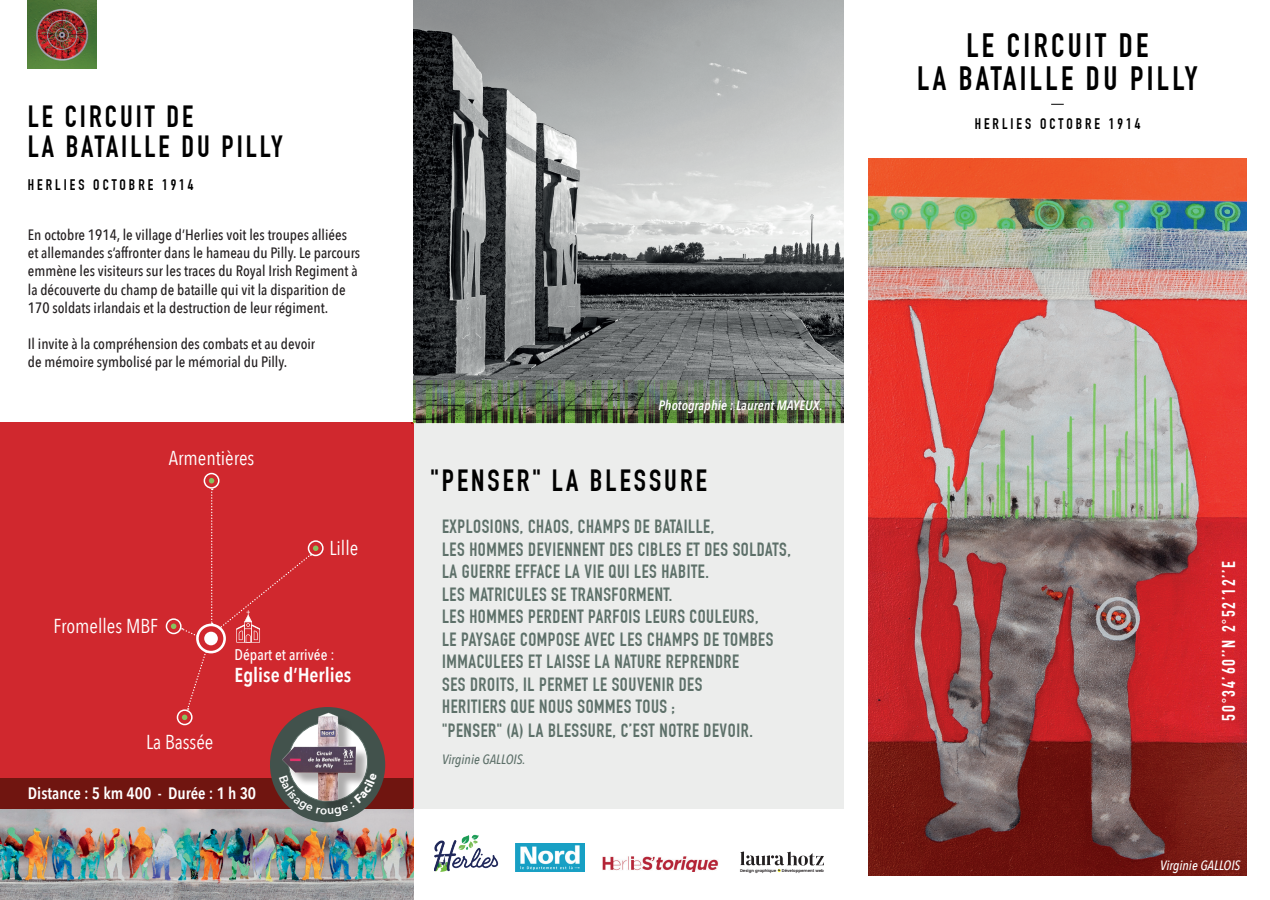
<style>
.page{position:relative;width:1270px;height:900px;background:#fff}
.page>*{position:absolute;margin:0;border:0;box-sizing:border-box;transform-origin:0 0}
.t1{font:700 33px/33px "DIN Condensed";letter-spacing:.1em;color:#000;text-align:center}
.t2{font:700 30px "DIN Condensed";letter-spacing:.1em;color:#000}
.t3{font:20.1px "Avenir Next Condensed";color:#fff}
.t4{font:600 20.1px "Avenir Next Condensed";color:#fff}
.t5{font:700 18.75px/22.6px "DIN Condensed";letter-spacing:.03em;color:#5d7069}
.t6{font:700 18.15px "DIN Condensed";letter-spacing:.1em;color:#fff}
.t7{font:600 16.5px "Avenir Next Condensed";color:#fff}
.t8{font:500 15.45px "Avenir Next Condensed";color:#fff}
.t9{font:500 15px/18px "Avenir Next Condensed";color:#231f20}
.t10{font:700 15px "DIN Condensed";letter-spacing:.2em;color:#000}
.t11{font:italic 600 13.5px "Avenir Next Condensed";color:#fff}
.t12{font:italic 500 13.5px "Avenir Next Condensed";color:#5d7069}
.t13{font:italic 500 13.5px "Avenir Next Condensed";color:#fff}
.t14{font:600 4.05px "Poppins";color:#231f20}
.s1{font-weight:800;font-size:2.7px}
</style>
<div class="page">
<div style="left:413px;top:422px;width:430px;height:386px;background:#ecedec"></div>
<div style="left:0;top:422px;width:414px;height:386px;background:#d0282e"></div>
<img style="left:868px;top:159px;width:378px;height:716px">
<img style="left:414px;top:0;width:429px;height:380px">
<img style="left:434px;top:834px;width:64px;height:37px">
<img style="left:515px;top:843px;width:70px;height:27px">
<img style="left:602px;top:856px;width:116px;height:15px">
<img style="left:28px;top:0;width:68px;height:68px">
<img style="left:411px;top:380px;width:212px;height:43px">
<img style="left:623px;top:380px;width:220px;height:43px">
<img style="left:0;top:808px;width:414px;height:91px">
<svg style="left:1051px;top:104px;width:12px;height:1px"></svg>
<div style="left:204px;top:472px;width:15px;height:16px;border:2px solid #fff;border-radius:50%"></div>
<div style="left:166px;top:618px;width:15px;height:16px;border:2px solid #fff;border-radius:50%"></div>
<div style="left:177px;top:709px;width:15px;height:16px;border:2px solid #fff;border-radius:50%"></div>
<div style="left:196px;top:623px;width:30px;height:30px;border:3px solid #fff;border-radius:50%"></div>
<svg style="left:171px;top:623px;width:27px;height:13px"></svg>
<svg style="left:182px;top:651px;width:25px;height:69px"></svg>
<div style="left:204px;top:631px;width:14px;height:14px;background:#fff;border-radius:50%"></div>
<div style="left:0;top:777px;width:413px;height:31px;background:#701510"></div>
<div style="left:270px;top:707px;width:115px;height:115px;background:#42524c;border-radius:50%"></div>
<img style="left:274px;top:707px;width:94px;height:88px">
<div style="left:308px;top:540px;width:15px;height:16px;border:2px solid #fff;border-radius:50%"></div>
<svg style="left:740px;top:851px;width:84px;height:21px"></svg>
<svg style="left:209px;top:478px;width:109px;height:164px"></svg>
<svg style="left:279px;top:773px;width:98px;height:43px"></svg>
<h2 class="t2" style="left:28px;top:99px;width:167px">LE CIRCUIT DE</h2>
<h2 class="t2" style="left:28px;top:129px;width:256px">LA BATAILLE DU PILLY</h2>
<p class="t10" style="left:28px;top:176px;width:167px">HERLIES OCTOBRE 1914</p>
<p class="t9" style="left:28px;top:226px;width:334px">En octobre 1914, le village d’Herlies voit les troupes alliées et allemandes s’affronter dans le hameau du Pilly. Le parcours emmène les visiteurs sur les traces du Royal Irish Regiment à la découverte du champ de bataille qui vit la disparition de 170 soldats irlandais et la destruction de leur régiment.</p>
<p class="t9" style="left:28px;top:334px;width:289px">Il invite à la compréhension des combats et au devoir de mémoire symbolisé par le mémorial du Pilly.</p>
<p class="t3" style="left:169px;top:441px;width:87px">Armentières</p>
<p class="t3" style="left:54px;top:608px;width:106px">Fromelles MBF</p>
<p class="t3" style="left:329px;top:531px;width:30px">Lille</p>
<p class="t8" style="left:234px;top:645px;width:101px">Départ et arrivée :</p>
<p class="t4" style="left:234px;top:657px;width:118px">Eglise d’Herlies</p>
<p class="t3" style="left:146px;top:724px;width:69px">La Bassée</p>
<p class="t7" style="left:28px;top:778px;width:230px">Distance : 5 km 400 - Durée : 1 h 30</p>
<p class="t11" style="left:658px;top:397px;width:166px">Photographie : Laurent MAYEUX.</p>
<h2 class="t2" style="left:430px;top:462px;width:278px">"PENSER" LA BLESSURE</h2>
<p class="t5" style="left:442px;top:515px;width:350px">EXPLOSIONS, CHAOS, CHAMPS DE BATAILLE,<br>LES HOMMES DEVIENNENT DES CIBLES ET DES SOLDATS, LA GUERRE EFFACE LA VIE QUI LES HABITE.<br>LES MATRICULES SE TRANSFORMENT.<br>LES HOMMES PERDENT PARFOIS LEURS COULEURS,<br>LE PAYSAGE COMPOSE AVEC LES CHAMPS DE TOMBES IMMACULEES ET LAISSE LA NATURE REPRENDRE<br>SES DROITS, IL PERMET LE SOUVENIR DES<br>HERITIERS QUE NOUS SOMMES TOUS ;<br>"PENSER" (A) LA BLESSURE, C’EST NOTRE DEVOIR.</p>
<p class="t12" style="left:442px;top:750px;width:85px">Virginie GALLOIS.</p>
<p class="t14" style="left:740px;top:868px;width:85px">Design graphique <span class="s1">&amp;</span> Développement web</p>
<h1 class="t1" style="left:917px;top:29px;width:282px">LE CIRCUIT DE<br>LA BATAILLE DU PILLY</h1>
<p class="t10" style="left:974px;top:115px;width:167px">HERLIES OCTOBRE 1914</p>
<p class="t6" style="left:1218px;top:720px;width:161px;rotate:-90deg">50°34’60’’N 2°52’12’’E</p>
<p class="t13" style="left:1159px;top:857px;width:82px">Virginie GALLOIS</p>
</div>
